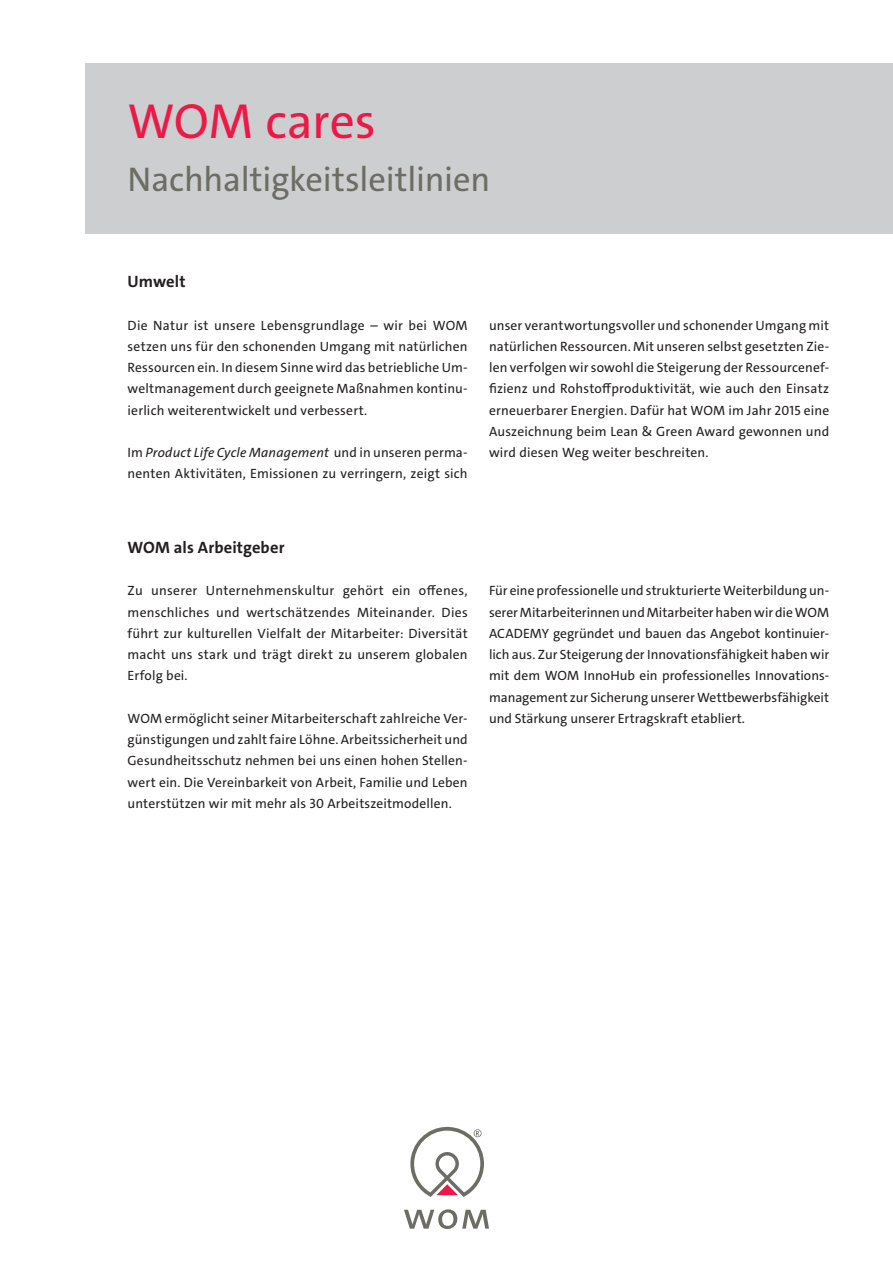
<style>
.page{position:relative;width:893px;height:1263px;background:#fff}
.page>*{position:absolute;margin:0;border:0;box-sizing:border-box;transform-origin:0 0}
.t1{font:49.5px "The Sans C4 s";letter-spacing:-.005em;color:#ed1845}
.t2{font:34.5px "The Sans C4 s";letter-spacing:-.005em;color:#6d6d65}
.t3{font:700 16.5px "The Sans C4 s";letter-spacing:.005em;color:#231f20}
.t4{font:13.5px/21.3px "The Sans C4 s";letter-spacing:.01em;color:#231f20;text-align:justify}
.s1{font-style:italic}
</style>
<div class="page">
<div style="left:85px;top:64px;width:808px;height:170px;background:#cdced0"></div>
<svg style="left:410px;top:1127px;width:74px;height:70px"></svg>
<svg style="left:404px;top:1209px;width:85px;height:20px"></svg>
<h1 class="t1" style="left:128px;top:90px;width:250px">WOM cares</h1>
<h2 class="t2" style="left:128px;top:158px;width:364px">Nachhaltigkeitsleitlinien</h2>
<p class="t3" style="left:128px;top:271px;width:59px">Umwelt</p>
<p class="t4" style="left:128px;top:314px;width:342px">Die Natur ist unsere Lebensgrundlage – wir bei WOM setzen uns für den schonenden Umgang mit natürlichen Ressourcen ein. In diesem Sinne wird das betriebliche Um&shy;weltmanagement durch geeignete Maßnahmen kontinu&shy;ierlich weiterentwickelt und verbessert.</p>
<p class="t4" style="left:128px;top:442px;width:342px">Im <span class="s1">Product Life Cycle Management</span> und in unseren perma&shy;nenten Aktivitäten, Emissionen zu verringern, zeigt sich</p>
<p class="t4" style="left:489px;top:314px;width:342px">unser verantwortungsvoller und schonender Umgang mit natürlichen Ressourcen. Mit unseren selbst gesetzten Zie&shy;len verfolgen wir sowohl die Steigerung der Ressourcenef&shy;fizienz und Rohstoffproduktivität, wie auch den Einsatz erneuerbarer Energien. Dafür hat WOM im Jahr 2015 eine Auszeichnung beim Lean &amp; Green Award gewonnen und wird diesen Weg weiter beschreiten.</p>
<p class="t3" style="left:128px;top:537px;width:159px">WOM als Arbeitgeber</p>
<p class="t4" style="left:128px;top:580px;width:342px">Zu unserer Unternehmenskultur gehört ein offenes, menschliches und wertschätzendes Miteinander. Dies führt zur kulturellen Vielfalt der Mitarbeiter: Diversität macht uns stark und trägt direkt zu unserem globalen Erfolg bei.</p>
<p class="t4" style="left:128px;top:708px;width:342px">WOM ermöglicht seiner Mitarbeiterschaft zahlreiche Ver&shy;günstigungen und zahlt faire Löhne. Arbeitssicherheit und Gesundheitsschutz nehmen bei uns einen hohen Stellen&shy;wert ein. Die Vereinbarkeit von Arbeit, Familie und Leben unterstützen wir mit mehr als 30 Arbeitszeitmodellen.</p>
<p class="t4" style="left:489px;top:580px;width:342px">Für eine professionelle und strukturierte Weiterbildung un&shy;serer Mitarbeiterinnen und Mitarbeiter haben wir die WOM ACADEMY gegründet und bauen das Angebot kontinuier&shy;lich aus. Zur Steigerung der Innovationsfähigkeit haben wir mit dem WOM InnoHub ein professionelles Innovations&shy;management zur Sicherung unserer Wettbewerbsfähigkeit und Stärkung unserer Ertragskraft etabliert.</p>
</div>
